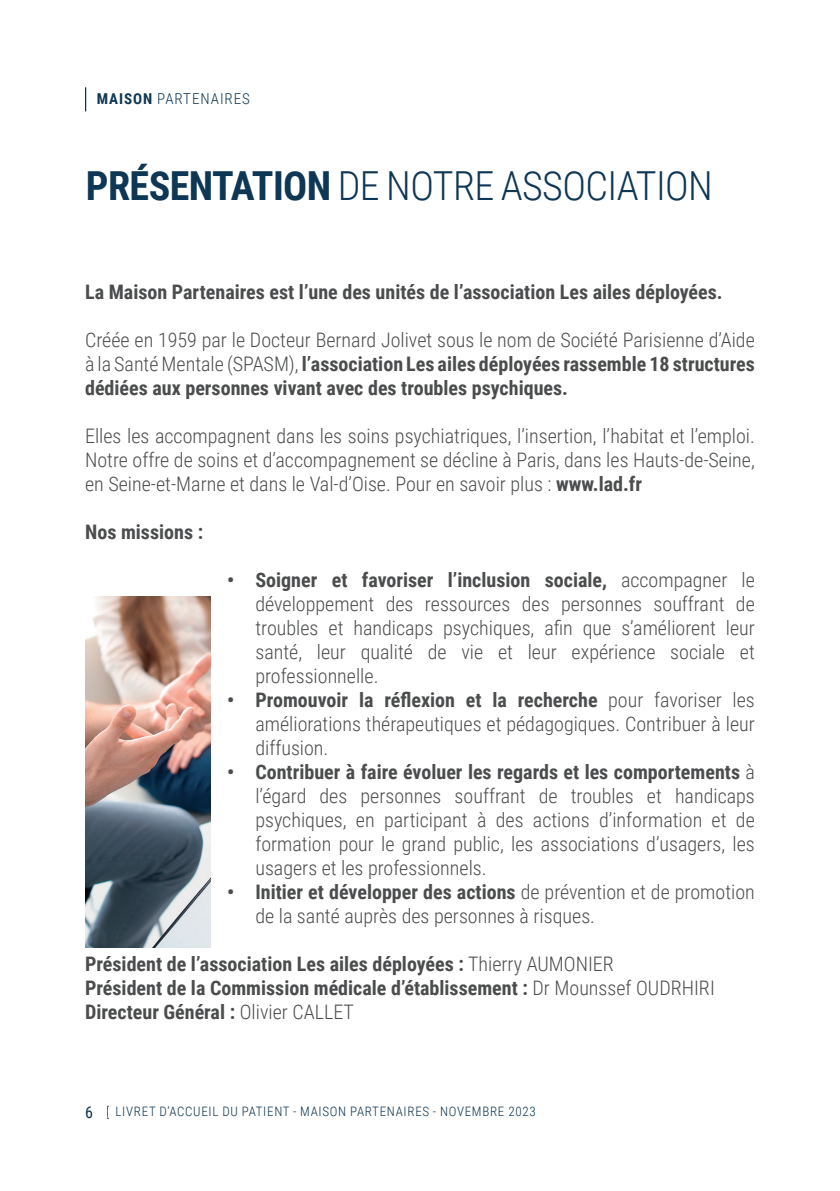
<style>
.page{position:relative;width:840px;height:1191px;background:#fff}
.page>*{position:absolute;margin:0;border:0;box-sizing:border-box;transform-origin:0 0}
.GRAND_TITRE{font:300 40px "Roboto Condensed";letter-spacing:-.015em;color:#0e3755}
.Courant{font:300 20px/24px "Roboto Condensed";color:#4b4c4d;text-align:justify}
.Courant-2{font:700 20px/24px "Roboto Condensed";color:#4b4c4d;text-align:justify}
.Titre_1{font:700 20px "Roboto Condensed";color:#4b4c4d}
.t1{font:16px "Roboto Condensed";color:#0c324e}
.GRAND_TITRE-2{font:300 15px "Roboto Condensed";letter-spacing:.065em;color:#0e3755}
.t2{font:300 13px "Roboto Condensed";letter-spacing:.055em;color:#0c324e}
.s1{font-weight:700}
.s2{font-weight:300}
</style>
<div class="page">
<svg style="left:107px;top:1105px;width:1px;height:14px"></svg>
<svg style="left:85px;top:87px;width:1px;height:24px"></svg>
<img style="left:85px;top:597px;width:125px;height:351px">
<p class="GRAND_TITRE-2" style="left:97px;top:88px;width:155px"><span class="s1">MAISON</span> PARTENAIRES</p>
<p class="GRAND_TITRE" style="left:86px;top:158px;width:628px"><span class="s1">PRÉSENTATION</span> DE NOTRE ASSOCIATION</p>
<p class="Courant-2" style="left:85px;top:279px;width:638px">La Maison Partenaires est l’une des unités de l’association Les ailes déployées.</p>
<p class="Courant-2" style="left:85px;top:327px;width:670px"><span class="s2">Créée en 1959 par le Docteur Bernard Jolivet sous le nom de Société Parisienne d’Aide à la Santé Mentale (SPASM),</span> l’association Les ailes déployées rassemble 18 structures dédiées aux personnes vivant avec des troubles psychiques.</p>
<p class="Courant" style="left:85px;top:423px;width:670px">Elles les accompagnent dans les soins psychiatriques, l’insertion, l’habitat et l’emploi.<br>Notre offre de soins et d’accompagnement se décline à Paris, dans les Hauts-de-Seine, en Seine-et-Marne et dans le Val-d’Oise. Pour en savoir plus : <span class="s1">www.lad.fr</span></p>
<p class="Titre_1" style="left:85px;top:517px;width:119px">Nos missions :</p>
<p class="Courant" style="left:255px;top:567px;width:500px;text-indent:-28px"><span class="s1">• Soigner et favoriser l’inclusion sociale,</span> accompagner le développement des ressources des personnes souffrant de troubles et handicaps psychiques, afin que s’améliorent leur santé, leur qualité de vie et leur expérience sociale et professionnelle.</p>
<p class="Courant" style="left:255px;top:687px;width:500px;text-indent:-28px"><span class="s1">• Promouvoir la réflexion et la recherche</span> pour favoriser les améliorations thérapeutiques et pédagogiques. Contribuer à leur diffusion.</p>
<p class="Courant" style="left:255px;top:759px;width:500px;text-indent:-28px"><span class="s1">• Contribuer à faire évoluer les regards et les comportements</span> à l’égard des personnes souffrant de troubles et handicaps psychiques, en participant à des actions d’information et de formation pour le grand public, les associations d’usagers, les usagers et les professionnels.</p>
<p class="Courant" style="left:255px;top:879px;width:500px;text-indent:-28px"><span class="s1">• Initier et développer des actions</span> de prévention et de promotion de la santé auprès des personnes à risques.</p>
<p class="Courant-2" style="left:85px;top:951px;width:530px">Président de l’association Les ailes déployées : <span class="s2">Thierry AUMONIER</span></p>
<p class="Courant-2" style="left:85px;top:975px;width:631px">Président de la Commission médicale d’établissement : <span class="s2">Dr Mounssef OUDRHIRI</span></p>
<p class="Courant-2" style="left:85px;top:999px;width:270px">Directeur Général : <span class="s2">Olivier CALLET</span></p>
<p class="t1" style="left:85px;top:1101px;width:9px">6</p>
<p class="t2" style="left:115px;top:1102px;width:421px">LIVRET D’ACCUEIL DU PATIENT - MAISON PARTENAIRES - NOVEMBRE 2023</p>
</div>
